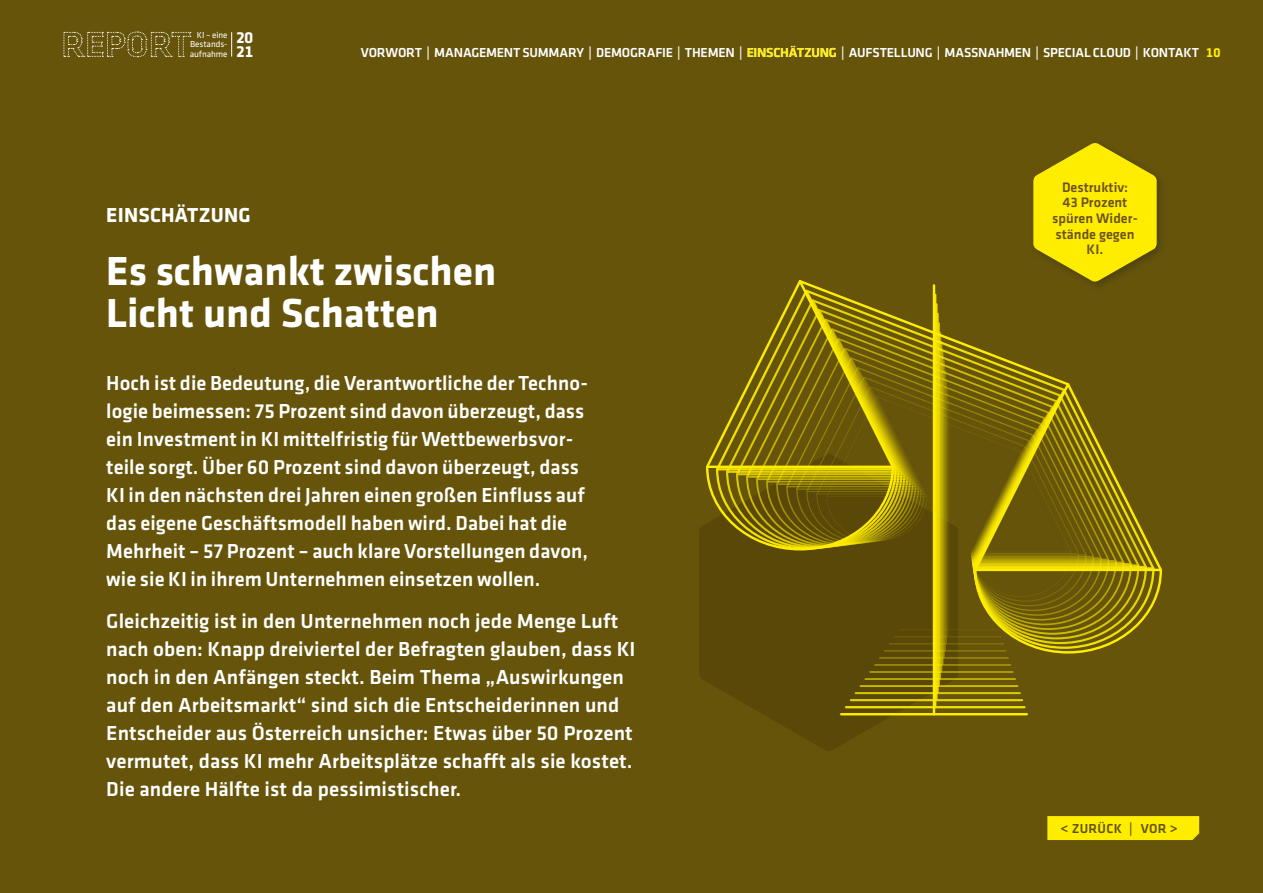
<style>
.page{position:relative;width:1263px;height:893px;background:#65540a}
.page>*{position:absolute;margin:0;border:0;box-sizing:border-box;transform-origin:0 0}
.UC_-_Head-01{font:700 42px/42px "Klavika";color:#fff}
.S21_-_Copy_Intro_14{font:500 21px/28px "Klavika";letter-spacing:.005em;color:#fff}
.UC_-_Head-02{font:700 21px "Klavika";letter-spacing:.01em;color:#fff}
.t1{font:700 16.5px/13.8px "Klavika";color:#fff}
.UC_-_Head-03__Hexago{font:500 14.25px/15.6px "Klavika";color:#6b511d;text-align:center}
.UC_Menü_on{font:500 13.5px "Klavika";letter-spacing:-.015em;color:#fff}
.Kopfzeile{font:500 13.5px "Klavika";letter-spacing:.02em;color:#5e5200}
.t2{font:9px/9.3px "Klavika";letter-spacing:-.01em;color:#fff;text-align:justify}
.s1{color:#ffed00}
.s2{font-weight:700;color:#ffed00}
.s3{font-weight:700}
</style>
<div class="page">
<svg style="left:699px;top:524px;width:259px;height:227px;fill:#594808"></svg>
<hr style="left:943px;top:361px;width:2px;height:297px;background:#ffed00">
<hr style="left:880px;top:657px;width:128px;height:2px;background:#ffed00">
<hr style="left:942px;top:352px;width:1px;height:313px;background:#ffed00">
<hr style="left:875px;top:664px;width:135px;height:2px;background:#ffed00">
<hr style="left:941px;top:342px;width:1px;height:330px;background:#ffed00">
<hr style="left:870px;top:671px;width:143px;height:2px;background:#ffed00">
<hr style="left:939px;top:333px;width:2px;height:346px;background:#ffed00">
<hr style="left:865px;top:678px;width:150px;height:2px;background:#ffed00">
<hr style="left:938px;top:323px;width:2px;height:363px;background:#ffed00">
<hr style="left:860px;top:685px;width:157px;height:2px;background:#ffed00">
<hr style="left:937px;top:314px;width:2px;height:379px;background:#ffed00">
<hr style="left:856px;top:692px;width:164px;height:2px;background:#ffed00">
<hr style="left:935px;top:304px;width:2px;height:396px;background:#ffed00">
<hr style="left:851px;top:699px;width:171px;height:2px;background:#ffed00">
<hr style="left:934px;top:295px;width:2px;height:412px;background:#ffed00">
<hr style="left:846px;top:706px;width:178px;height:2px;background:#ffed00">
<svg style="left:706px;top:143px;width:456px;height:512px"></svg>
<hr style="left:933px;top:285px;width:2px;height:429px;background:#ffed00">
<hr style="left:841px;top:713px;width:186px;height:2px;background:#ffed00">
<svg style="left:64px;top:31px;width:127px;height:26px"></svg>
<svg style="left:231px;top:32px;width:1px;height:25px"></svg>
<div style="left:1047px;top:816px;width:152px;height:24px;background:#ffed00"></div>
<p class="t2" style="left:190px;top:31px;width:39px;text-indent:7px">KI – eine Bestands&shy;aufnahme</p>
<p class="t1" style="left:236px;top:31px;width:19px">20<br>21</p>
<p class="UC_Menü_on" style="left:361px;top:45px;width:861px">VORWORT | MANAGEMENT SUMMARY | DEMOGRAFIE | THEMEN | <span class="s1">EINSCHÄTZUNG</span> | AUFSTELLUNG | MASSNAHMEN | SPECIAL CLOUD | KONTAKT <span class="s2">10</span></p>
<p class="UC_-_Head-02" style="left:106px;top:203px;width:146px">EINSCHÄTZUNG</p>
<p class="UC_-_Head-01" style="left:106px;top:251px;width:392px">Es schwankt zwischen<br>Licht und Schatten</p>
<p class="S21_-_Copy_Intro_14" style="left:106px;top:369px;width:483px">Hoch ist die Bedeutung, die Verantwortliche der Techno&shy;logie beimessen: 75 Prozent sind davon überzeugt, dass ein Investment in KI mittelfristig für Wettbewerbsvor&shy;teile sorgt. Über 60 Prozent sind davon überzeugt, dass KI in den nächsten drei Jahren einen großen Einfluss auf das eigene Geschäftsmodell haben wird. Dabei hat die Mehrheit – 57 Prozent – auch klare Vorstellungen davon, wie sie KI in ihrem Unternehmen einsetzen wollen.</p>
<p class="S21_-_Copy_Intro_14" style="left:106px;top:607px;width:531px">Gleichzeitig ist in den Unternehmen noch jede Menge Luft nach oben: Knapp dreiviertel der Befragten glauben, dass KI noch in den Anfängen steckt. Beim Thema „Auswirkungen auf den Arbeitsmarkt“ sind sich die Entscheiderinnen und Entscheider aus Österreich unsicher: Etwas über 50 Prozent vermutet, dass KI mehr Arbeitsplätze schafft als sie kostet.<br>Die andere Hälfte ist da pessimistischer.</p>
<p class="UC_-_Head-03__Hexago" style="left:1052px;top:179px;width:87px">Destruktiv:<br>43 Prozent spüren Wider&shy;stände gegen<br>KI.</p>
<p class="Kopfzeile" style="left:1061px;top:821px;width:73px"><span class="s3">&lt;</span> ZURÜCK |</p>
<p class="Kopfzeile" style="left:1141px;top:821px;width:38px">VOR <span class="s3">&gt;</span></p>
</div>
